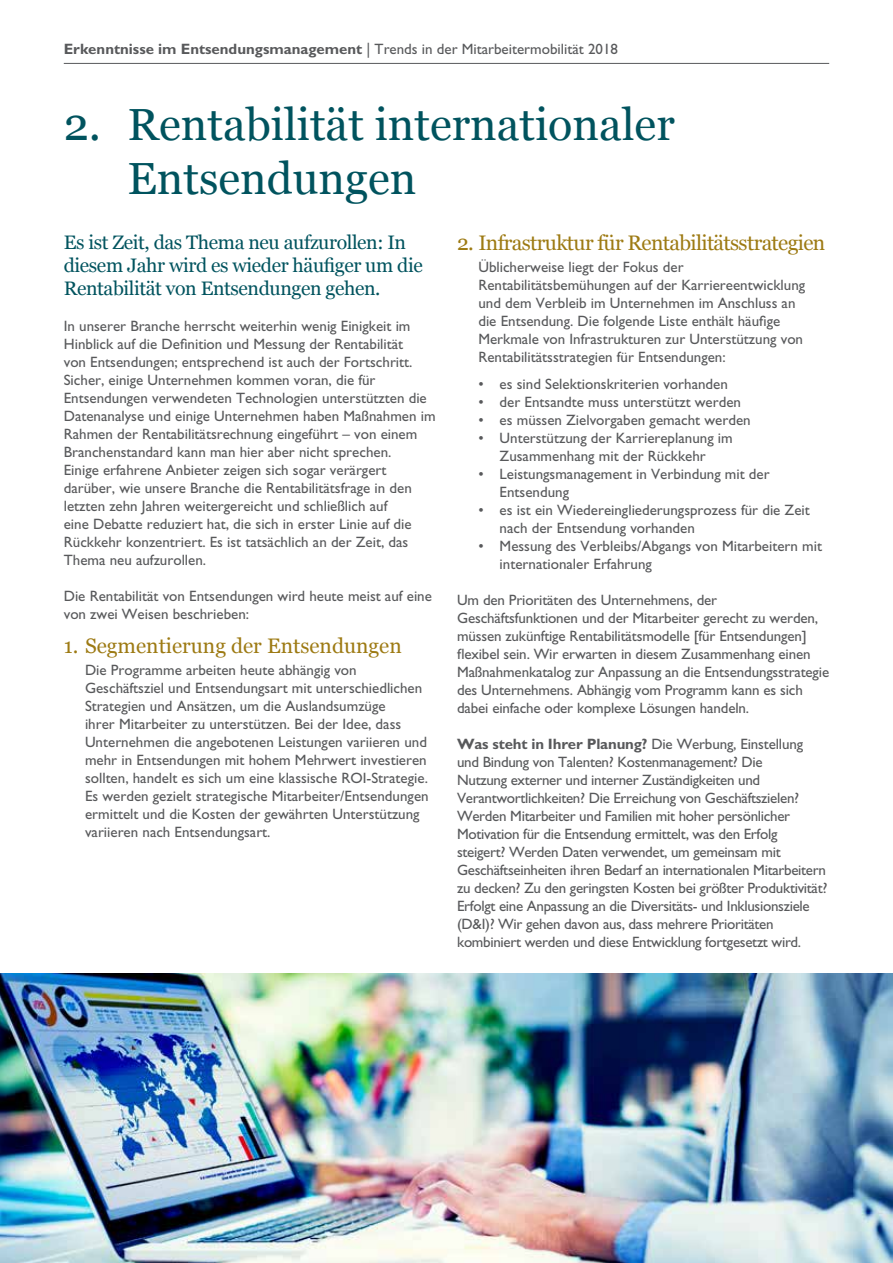
<style>
.page{position:relative;width:893px;height:1263px;background:#fff}
.page>*{position:absolute;margin:0;border:0;box-sizing:border-box;transform-origin:0 0}
.t1{font:45px/54px "Georgia";color:#00535e}
.t2{font:21px "Georgia";letter-spacing:-.03em;color:#9d7a13}
.t3{font:21px "Georgia";color:#9d7a13}
.t4{font:19.5px/23.4px "Georgia";letter-spacing:-.02em;color:#00535e}
.t5{font:15px/18px "Gill Sans";color:#58595b}
.t6{font:15px/18px "Gill Sans";letter-spacing:-.02em;color:#58595b}
.s1{font-weight:700}
</style>
<div class="page">
<img style="left:0;top:974px;width:893px;height:289px">
<hr style="left:64px;top:63px;width:765px;height:1px;background:#58595b">
<p class="t5" style="left:64px;top:40px;width:556px"><span class="s1">Erkenntnisse im Entsendungsmanagement</span> | Trends in der Mitarbeitermobilität 2018</p>
<h1 class="t1" style="left:128px;top:99px;width:549px;text-indent:-64px">2. Rentabilität internationaler<br>Entsendungen</h1>
<h3 class="t4" style="left:64px;top:231px;width:360px">Es ist Zeit, das Thema neu aufzurollen: In diesem Jahr wird es wieder häufiger um die<br>Rentabilität von Entsendungen gehen.</h3>
<p class="t5" style="left:64px;top:317px;width:373px">In unserer Branche herrscht weiterhin wenig Einigkeit im Hinblick auf die Definition und Messung der Rentabilität<br>von Entsendungen; entsprechend ist auch der Fortschritt.<br>Sicher, einige Unternehmen kommen voran, die für Entsendungen verwendeten Technologien unterstützten die Datenanalyse und einige Unternehmen haben Maßnahmen im Rahmen der Rentabilitätsrechnung eingeführt – von einem Branchenstandard kann man hier aber nicht sprechen.<br>Einige erfahrene Anbieter zeigen sich sogar verärgert darüber, wie unsere Branche die Rentabilitätsfrage in den letzten zehn Jahren weitergereicht und schließlich auf<br>eine Debatte reduziert hat, die sich in erster Linie auf die Rückkehr konzentriert. Es ist tatsächlich an der Zeit, das Thema neu aufzurollen.</p>
<p class="t5" style="left:64px;top:587px;width:370px">Die Rentabilität von Entsendungen wird heute meist auf eine von zwei Weisen beschrieben:</p>
<h2 class="t3" style="left:64px;top:633px;width:339px">1. Segmentierung der Entsendungen</h2>
<p class="t5" style="left:85px;top:661px;width:345px">Die Programme arbeiten heute abhängig von Geschäftsziel und Entsendungsart mit unterschiedlichen Strategien und Ansätzen, um die Auslandsumzüge<br>ihrer Mitarbeiter zu unterstützen. Bei der Idee, dass Unternehmen die angebotenen Leistungen variieren und mehr in Entsendungen mit hohem Mehrwert investieren sollten, handelt es sich um eine klassische ROI-Strategie.<br>Es werden gezielt strategische Mitarbeiter/Entsendungen ermittelt und die Kosten der gewährten Unterstützung variieren nach Entsendungsart.</p>
<h2 class="t2" style="left:457px;top:230px;width:370px">2. Infrastruktur für Rentabilitätsstrategien</h2>
<p class="t5" style="left:478px;top:258px;width:328px">Üblicherweise liegt der Fokus der Rentabilitätsbemühungen auf der Karriereentwicklung und dem Verbleib im Unternehmen im Anschluss an die Entsendung. Die folgende Liste enthält häufige Merkmale von Infrastrukturen zur Unterstützung von Rentabilitätsstrategien für Entsendungen:</p>
<p class="t5" style="left:478px;top:375px;width:251px">• es sind Selektionskriterien vorhanden</p>
<p class="t5" style="left:478px;top:393px;width:264px">• der Entsandte muss unterstützt werden</p>
<p class="t5" style="left:478px;top:411px;width:274px">• es müssen Zielvorgaben gemacht werden</p>
<p class="t5" style="left:478px;top:429px;width:256px;text-align:center">• Unterstützung der Karriereplanung im<br>Zusammenhang mit der Rückkehr</p>
<p class="t5" style="left:500px;top:465px;width:272px;text-indent:-21px">• Leistungsmanagement in Verbindung mit der<br>Entsendung</p>
<p class="t5" style="left:500px;top:501px;width:312px;text-indent:-21px">• es ist ein Wiedereingliederungsprozess für die Zeit nach der Entsendung vorhanden</p>
<p class="t5" style="left:500px;top:537px;width:324px;text-indent:-21px">• Messung des Verbleibs/Abgangs von Mitarbeitern mit internationaler Erfahrung</p>
<p class="t5" style="left:457px;top:591px;width:374px">Um den Prioritäten des Unternehmens, der Geschäftsfunktionen und der Mitarbeiter gerecht zu werden, müssen zukünftige Rentabilitätsmodelle [für Entsendungen] flexibel sein. Wir erwarten in diesem Zusammenhang einen Maßnahmenkatalog zur Anpassung an die Entsendungsstrategie des Unternehmens. Abhängig vom Programm kann es sich dabei einfache oder komplexe Lösungen handeln.</p>
<p class="t6" style="left:457px;top:735px;width:372px"><span class="s1">Was steht in Ihrer Planung?</span> Die Werbung, Einstellung und Bindung von Talenten? Kostenmanagement? Die<br>Nutzung externer und interner Zuständigkeiten und Verantwortlichkeiten? Die Erreichung von Geschäftszielen?<br>Werden Mitarbeiter und Familien mit hoher persönlicher Motivation für die Entsendung ermittelt, was den Erfolg steigert? Werden Daten verwendet, um gemeinsam mit Geschäftseinheiten ihren Bedarf an internationalen Mitarbeitern zu decken? Zu den geringsten Kosten bei größter Produktivität?<br>Erfolgt eine Anpassung an die Diversitäts- und Inklusionsziele (D&amp;I)? Wir gehen davon aus, dass mehrere Prioritäten kombiniert werden und diese Entwicklung fortgesetzt wird.</p>
</div>
